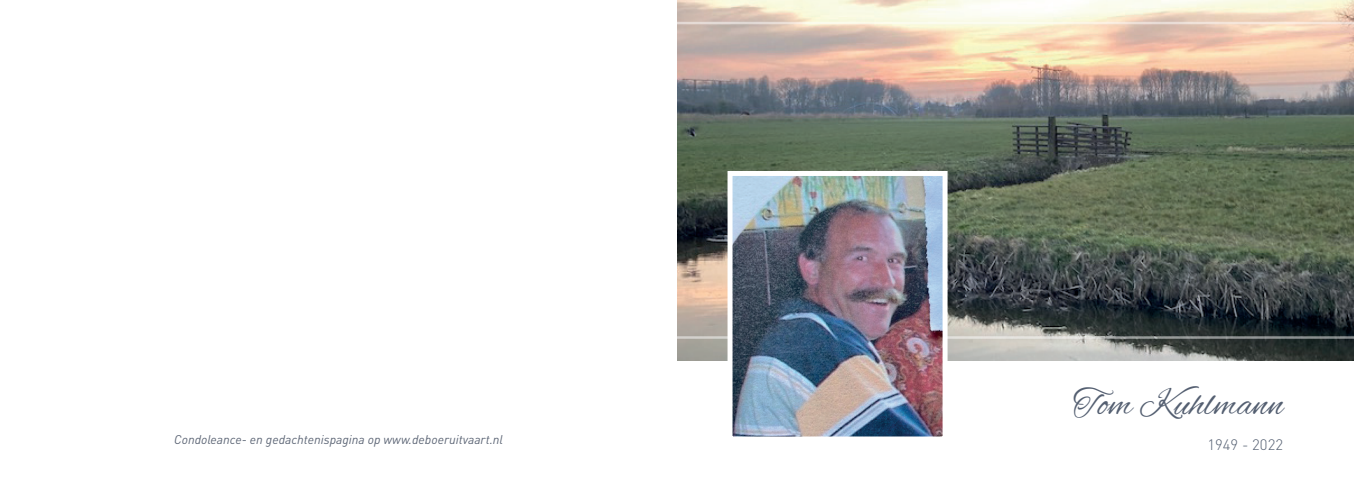
<style>
.page{position:relative;width:1354px;height:489px;background:#fff}
.page>*{position:absolute;margin:0;border:0;box-sizing:border-box;transform-origin:0 0}
.t1{font:37.5px "Alex Brush";color:#545f71}
.t2{font:300 15px "DIN Pro";color:#545f71}
.t3{font:italic 12.5px "DIN Pro";color:#5c6575}
</style>
<div class="page">
<img style="left:677px;top:0;width:677px;height:361px">
<hr style="left:677px;top:22px;width:677px;height:2px;background:#fff">
<hr style="left:677px;top:336px;width:677px;height:3px;background:#fff">
<img style="left:733px;top:177px;width:208px;height:258px">
<div style="left:727px;top:171px;width:220px;height:270px;border:5px solid #fff"></div>
<p class="t3" style="left:174px;top:430px;width:330px">Condoleance- en gedachtenispagina op www.deboeruitvaart.nl</p>
<h1 class="t1" style="left:1073px;top:383px;width:211px">Tom Kuhlmann</h1>
<p class="t2" style="left:1207px;top:433px;width:77px">1949 - 2022</p>
</div>
